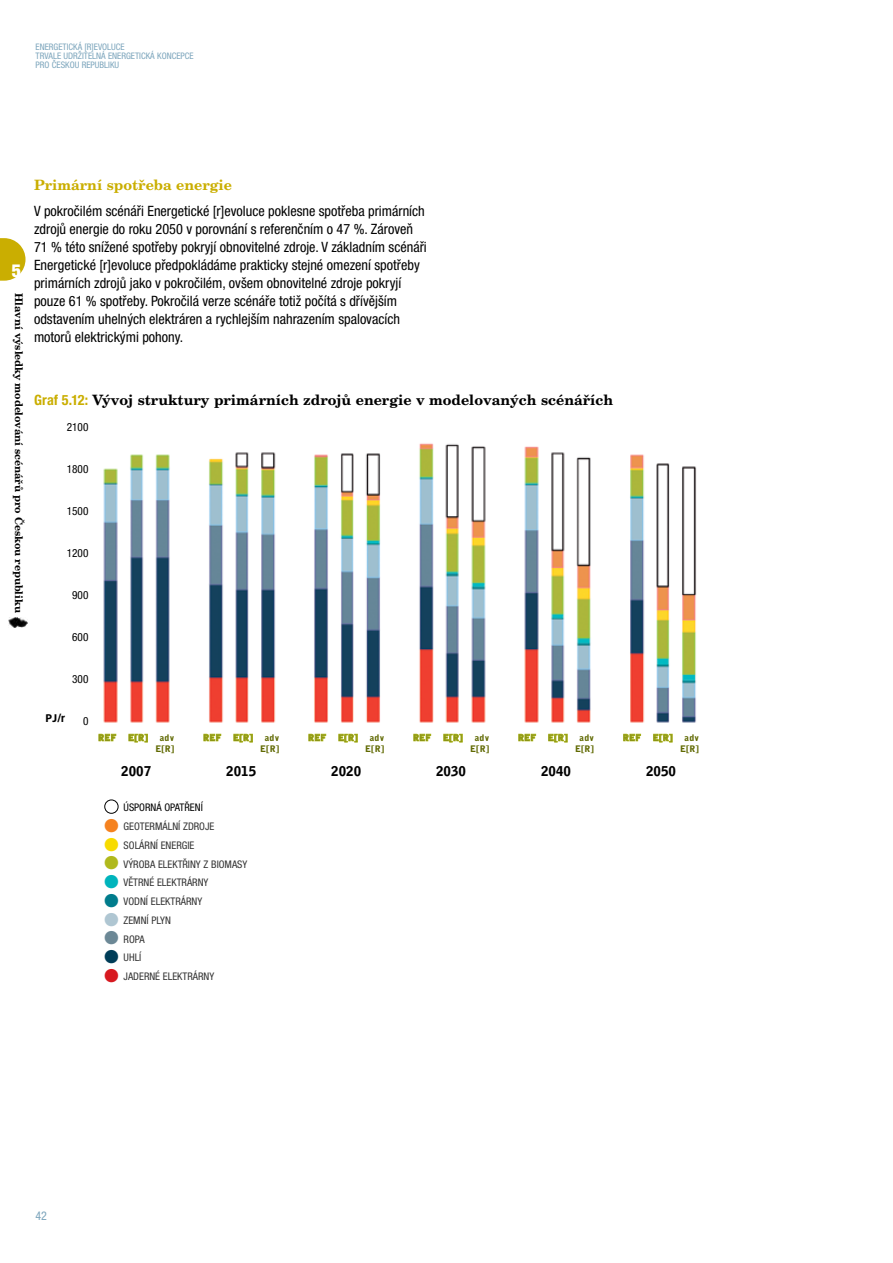
<style>
.page{position:relative;width:893px;height:1263px;background:#fff}
.page>*{position:absolute;margin:0;border:0;box-sizing:border-box;transform-origin:0 0}
.t1{font:900 condensed 18px "Helvetica Neue LT Pro";color:#fff}
.t2{font:condensed 14.25px/18px "Helvetica Neue LT Pro";color:#000}
.t3{font:700 14.25px "New Century Schlbk CE";color:#000}
.t4{font:700 14.25px "New Century Schlbk CE";color:#caae01}
.t5{font:900 13.5px "Bell Gothic Std";color:#000}
.t6{font:condensed 12px "Helvetica Neue LT Pro";color:#7ca5bc}
.t7{font:700 11.55px "Myriad Pro";color:#000}
.t8{font:condensed 11.25px "Helvetica Neue LT Pro";color:#000}
.t9{font:condensed 10.5px "Helvetica Neue LT Pro";color:#333}
.t10{font:700 10.5px "New Century Schlbk CE";letter-spacing:-.01em;color:#000}
.t11{font:condensed 10.5px "Helvetica Neue LT Pro";color:#000}
.t12{font:condensed 9px/9px "Helvetica Neue LT Pro";color:#7ca5bc}
.t13{font:900 9px "Bell Gothic Std";letter-spacing:.03em;color:#8b9414}
.t14{font:900 9px/10.8px "Bell Gothic Std";letter-spacing:.03em;color:#606902;text-align:center}
.s1{font-family:"Helvetica Neue LT Pro";font-stretch:condensed;color:#caae01}
.s2{font-family:"Helvetica Neue LT Pro";font-stretch:condensed}
.s3{font-size:37.5px;color:#f58220}
.s4{font-size:37.5px;color:#f7db00}
.s5{font-size:37.5px;color:#b0b91d}
.s6{font-size:37.5px;color:#00b4bc}
.s7{font-size:37.5px;color:#007c8c}
.s8{font-size:37.5px;color:#afc6d2}
.s9{font-size:37.5px;color:#6c8896}
.s10{font-size:37.5px;color:#003d58}
.s11{font-size:37.5px;color:#d71920}
</style>
<div class="page">
<div style="left:105px;top:800px;width:13px;height:13px;border:1px solid #000;border-radius:50%"></div>
<img style="left:103px;top:443px;width:594px;height:280px">
<svg style="left:98px;top:733px;width:19px;height:9px"></svg>
<svg style="left:128px;top:733px;width:20px;height:10px"></svg>
<svg style="left:203px;top:733px;width:19px;height:9px"></svg>
<svg style="left:233px;top:733px;width:20px;height:10px"></svg>
<svg style="left:308px;top:733px;width:18px;height:9px"></svg>
<svg style="left:338px;top:733px;width:20px;height:10px"></svg>
<svg style="left:413px;top:733px;width:18px;height:9px"></svg>
<svg style="left:443px;top:733px;width:20px;height:10px"></svg>
<svg style="left:518px;top:733px;width:18px;height:9px"></svg>
<svg style="left:548px;top:733px;width:20px;height:10px"></svg>
<svg style="left:623px;top:733px;width:18px;height:9px"></svg>
<svg style="left:653px;top:733px;width:20px;height:10px"></svg>
<svg style="left:0;top:238px;width:26px;height:43px"></svg>
<img style="left:8px;top:617px;width:19px;height:11px">
<p class="t12" style="left:36px;top:43px;width:32px">ENERGETICKÁ</p>
<p class="t12" style="left:36px;top:43px;width:105px;text-indent:49px">[R]EVO LUCE<br>TRVALE UD RŽITELNÁ ENERGETICKÁ</p>
<p class="t12" style="left:157px;top:52px;width:6px">KONC</p>
<p class="t12" style="left:176px;top:52px;width:19px">EPCE</p>
<p class="t12" style="left:36px;top:61px;width:31px">PRO ČESKOU</p>
<p class="t12" style="left:82px;top:61px;width:31px">REPUBLIKU</p>
<p class="t1" style="left:12px;top:259px;width:11px">5</p>
<p class="t10" style="left:26px;top:293px;width:321px;rotate:90deg">Hlavní výsledky modelování scénářů pro Českou republiku</p>
<p class="t4" style="left:34px;top:176px;width:199px">Primární spotřeba energie</p>
<p class="t2" style="left:34px;top:202px;width:394px">V pokročilém scénáři Energetické [r]evoluce poklesne spotřeba primárních zdrojů energie do roku 2050 v porovnání s referenčním o 47 %. Zároveň 71 % této snížené spotřeby pokryjí obnovitelné zdroje. V základním scénáři Energetické [r]evoluce předpokládáme prakticky stejné omezení spotřeby primárních zdrojů jako v pokročilém, ovšem obnovitelné zdroje pokryjí pouze 61 % spotřeby. Pokročilá verze scénáře totiž počítá s dřívějším odstavením uhelných elektráren a rychlejším nahrazením spalovacích motorů elektrickými pohony.</p>
<p class="t3" style="left:34px;top:390px;width:581px"><span class="s1">Graf 5.12:</span> Vývoj struktury primárních zdrojů energie v modelovaných scénářích</p>
<p class="t8" style="left:67px;top:420px;width:23px">2100</p>
<p class="t8" style="left:67px;top:462px;width:23px">1800</p>
<p class="t8" style="left:67px;top:504px;width:23px">1500</p>
<p class="t8" style="left:67px;top:546px;width:23px">1200</p>
<p class="t8" style="left:72px;top:588px;width:18px">900</p>
<p class="t8" style="left:72px;top:630px;width:18px">600</p>
<p class="t8" style="left:72px;top:672px;width:18px">300</p>
<p class="t8" style="left:83px;top:714px;width:7px">0</p>
<p class="t7" style="left:45px;top:711px;width:21px">PJ<span class="s2">/r</span></p>
<p class="t13" style="left:98px;top:732px;width:20px">Ref</p>
<p class="t13" style="left:128px;top:732px;width:21px">E[R]</p>
<p class="t14" style="left:155px;top:732px;width:21px">adv<br>E[R]</p>
<p class="t5" style="left:121px;top:764px;width:32px">2007</p>
<p class="t13" style="left:203px;top:732px;width:20px">Ref</p>
<p class="t13" style="left:233px;top:732px;width:21px">E[R]</p>
<p class="t14" style="left:260px;top:732px;width:21px">adv<br>E[R]</p>
<p class="t5" style="left:226px;top:764px;width:32px">2015</p>
<p class="t13" style="left:308px;top:732px;width:20px">Ref</p>
<p class="t13" style="left:338px;top:732px;width:21px">E[R]</p>
<p class="t14" style="left:365px;top:732px;width:21px">adv<br>E[R]</p>
<p class="t5" style="left:331px;top:764px;width:32px">2020</p>
<p class="t13" style="left:413px;top:732px;width:20px">Ref</p>
<p class="t13" style="left:443px;top:732px;width:21px">E[R]</p>
<p class="t14" style="left:470px;top:732px;width:21px">adv<br>E[R]</p>
<p class="t5" style="left:436px;top:764px;width:32px">2030</p>
<p class="t13" style="left:518px;top:732px;width:20px">Ref</p>
<p class="t13" style="left:548px;top:732px;width:21px">E[R]</p>
<p class="t14" style="left:575px;top:732px;width:21px">adv<br>E[R]</p>
<p class="t5" style="left:541px;top:764px;width:32px">2040</p>
<p class="t11" style="left:124px;top:801px;width:81px">Úsporná opatření</p>
<p class="t9" style="left:102px;top:820px;width:113px"><span class="s3">•</span> Geotermální zdroje</p>
<p class="t9" style="left:102px;top:839px;width:93px"><span class="s4">•</span> Solární energie</p>
<p class="t9" style="left:102px;top:858px;width:147px"><span class="s5">•</span> Výroba elektřiny z biomasy</p>
<p class="t9" style="left:102px;top:876px;width:108px"><span class="s6">•</span> Větrné elektrárny</p>
<p class="t9" style="left:102px;top:895px;width:102px"><span class="s7">•</span> Vodní elektrárny</p>
<p class="t9" style="left:102px;top:914px;width:70px"><span class="s8">•</span>Zemní plyn</p>
<p class="t9" style="left:102px;top:933px;width:44px"><span class="s9">•</span> Ropa</p>
<p class="t9" style="left:102px;top:951px;width:41px"><span class="s10">•</span>Uhlí</p>
<p class="t9" style="left:102px;top:970px;width:114px"><span class="s11">•</span> Jaderné elektrárny</p>
<p class="t13" style="left:623px;top:732px;width:20px">Ref</p>
<p class="t13" style="left:653px;top:732px;width:21px">E[R]</p>
<p class="t14" style="left:680px;top:732px;width:21px">adv<br>E[R]</p>
<p class="t5" style="left:646px;top:764px;width:32px">2050</p>
<p class="t6" style="left:36px;top:1209px;width:13px">42</p>
</div>
